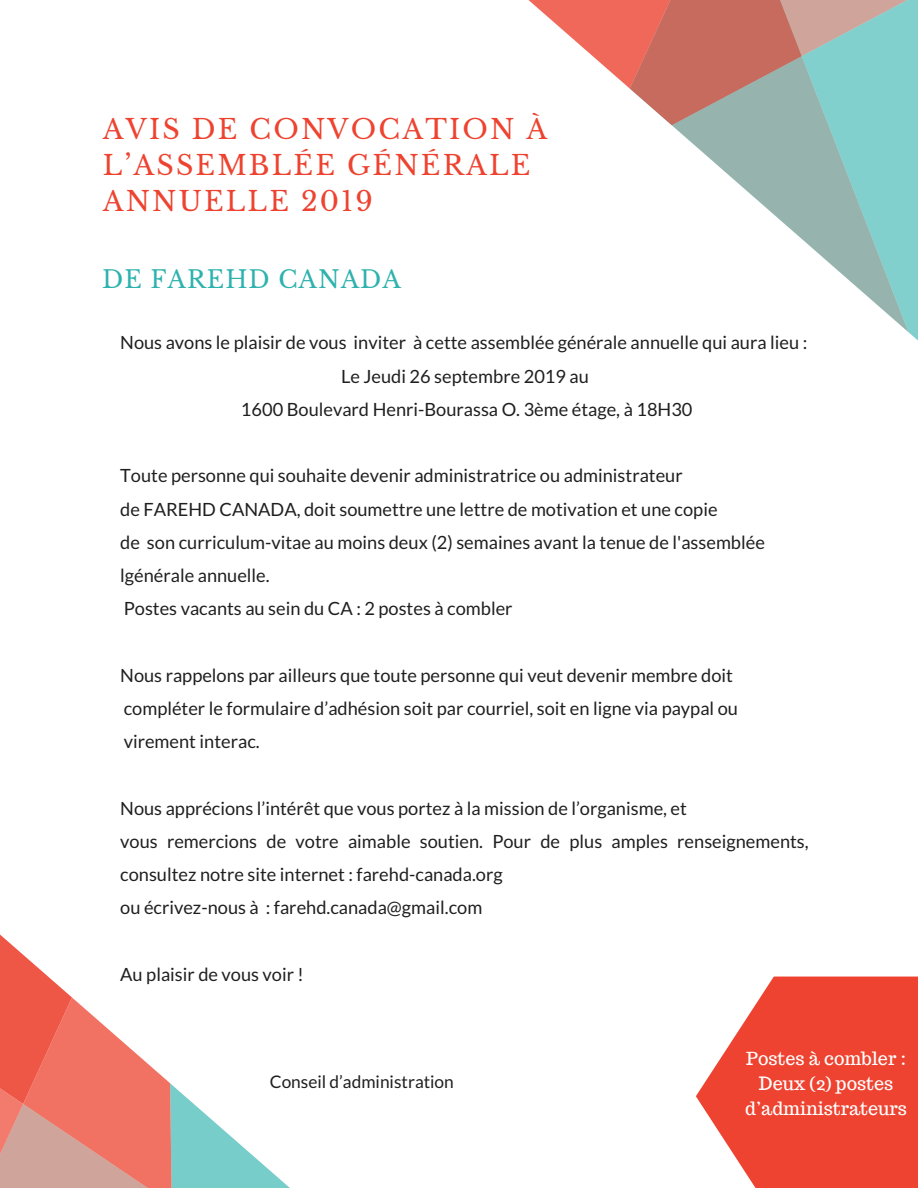
<style>
.page{position:relative;width:918px;height:1188px;background:#fff}
.page>*{position:absolute;margin:0;border:0;box-sizing:border-box;transform-origin:0 0}
.t1{font:27px/35.7px "Libre Baskerville";letter-spacing:.08em;color:#ed4330}
.t2{font:24px "Libre Baskerville";letter-spacing:.04em;color:#2eb2ae}
.t3{font:18.3px/33.3px "Lato";color:#1f1f1f}
.t4{font:18px/24.8px "Trocchi";color:#fff;text-align:center}
.t5{font:17.25px "Lato";color:#1f1f1f}
</style>
<div class="page">
<svg style="left:717px;top:165px;width:31px;height:27px"></svg>
<svg style="left:748px;top:95px;width:170px;height:246px"></svg>
<svg style="left:637px;top:95px;width:226px;height:70px;fill:#96b3ae"></svg>
<svg style="left:528px;top:0;width:390px;height:95px;background:#c59d94"></svg>
<svg style="left:0;top:935px;width:290px;height:253px"></svg>
<svg style="left:696px;top:977px;width:222px;height:211px;fill:#ed4330"></svg>
<h1 class="t1" style="left:103px;top:112px;width:446px">AVIS DE CONVOCATION À<br>L’ASSEMBLÉE GÉNÉRALE<br>ANNUELLE 2019</h1>
<h2 class="t2" style="left:102px;top:265px;width:300px">DE FAREHD CANADA</h2>
<p class="t3" style="left:120px;top:326px;width:689px;text-align:center">Nous avons le plaisir de vous inviter à cette assemblée générale annuelle qui aura lieu :<br>Le Jeudi 26 septembre 2019 au<br>1600 Boulevard Henri-Bourassa O. 3ème étage, à 18H30</p>
<p class="t3" style="left:120px;top:459px;width:646px">Toute personne qui souhaite devenir administratrice ou administrateur<br>de FAREHD CANADA, doit soumettre une lettre de motivation et une copie<br>de son curriculum-vitae au moins deux (2) semaines avant la tenue de l'assemblée lgénérale annuelle.<br>Postes vacants au sein du CA : 2 postes à combler</p>
<p class="t3" style="left:120px;top:658px;width:619px">Nous rappelons par ailleurs que toute personne qui veut devenir membre doit compléter le formulaire d’adhésion soit par courriel, soit en ligne via paypal ou virement interac.</p>
<p class="t3" style="left:120px;top:791px;width:690px">Nous apprécions l’intérêt que vous portez à la mission de l’organisme, et<br>vous remercions de votre aimable soutien. Pour de plus amples renseignements, consultez notre site internet : farehd-canada.org<br>ou écrivez-nous à : farehd.canada@gmail.com</p>
<p class="t3" style="left:120px;top:957px;width:185px">Au plaisir de vous voir !</p>
<p class="t5" style="left:270px;top:1071px;width:186px">Conseil d’administration</p>
<p class="t4" style="left:745px;top:1046px;width:163px">Postes à combler :<br>Deux (2) postes d’administrateurs</p>
</div>
